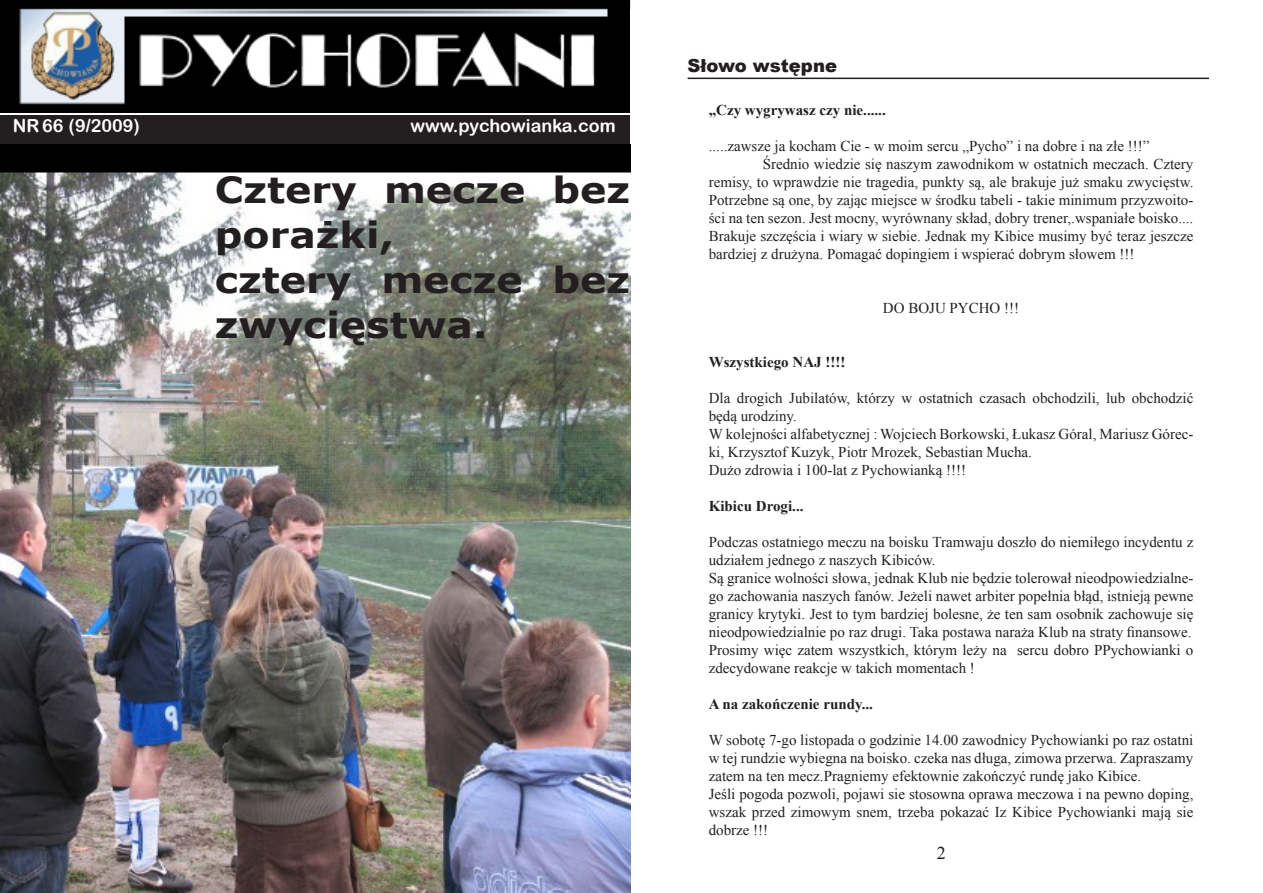
<style>
.page{position:relative;width:1263px;height:893px;background:#fff}
.page>*{position:absolute;margin:0;border:0;box-sizing:border-box;transform-origin:0 0}
.t1{font:700 36px/45px "Verdana";color:#231f20;scale:1.1 1}
.pod_naglowkiem{font:18px "Arial Rounded MT Bold";color:#fff}
.Nadtytuły{font:900 18px "Arial";color:#231f20}
.t2{font:18px "Times New Roman";color:#231f20}
.t3{font:15px/18px "Times New Roman";color:#231f20;text-align:justify}
.t4{font:700 15px "Times New Roman";color:#231f20}
</style>
<div class="page">
<div style="left:0;top:115px;width:629px;height:28px;background:#231f20"></div>
<img style="left:0;top:0;width:629px;height:112px">
<img style="left:0;top:145px;width:630px;height:748px">
<hr style="left:688px;top:78px;width:521px;height:1px;background:#231f20">
<p class="pod_naglowkiem" style="left:13px;top:115px;width:129px">NR 66 (9/2009)</p>
<p class="pod_naglowkiem" style="left:411px;top:115px;width:207px">www.pychowianka.com</p>
<p class="t1" style="left:215px;top:168px;width:379px">Cztery mecze bez porażki,</p>
<p class="t1" style="left:215px;top:258px;width:379px">cztery mecze bez zwycięstwa.</p>
<p class="Nadtytuły" style="left:688px;top:53px;width:151px">Słowo wstępne</p>
<p class="t4" style="left:709px;top:99px;width:179px">„Czy wygrywasz czy nie......</p>
<p class="t3" style="left:709px;top:137px;width:442px">.....zawsze ja kocham Cie - w moim sercu „Pycho” i na dobre i na złe !!!”</p>
<p class="t3" style="left:709px;top:155px;width:486px;text-indent:54px">Średnio wiedzie się naszym zawodnikom w ostatnich meczach. Cztery remisy, to wprawdzie nie tragedia, punkty są, ale brakuje już smaku zwycięstw.<br>Potrzebne są one, by zając miejsce w środku tabeli - takie minimum przyzwoito&shy;ści na ten sezon. Jest mocny, wyrównany skład, dobry trener,.wspaniałe boisko....<br>Brakuje szczęścia i wiary w siebie. Jednak my Kibice musimy być teraz jeszcze bardziej z drużyna. Pomagać dopingiem i wspierać dobrym słowem !!!</p>
<p class="t3" style="left:883px;top:299px;width:138px">DO BOJU PYCHO !!!</p>
<p class="t4" style="left:709px;top:351px;width:138px">Wszystkiego NAJ !!!!</p>
<p class="t3" style="left:709px;top:389px;width:486px">Dla drogich Jubilatów, którzy w ostatnich czasach obchodzili, lub obchodzić będą urodziny.</p>
<p class="t3" style="left:709px;top:425px;width:486px">W kolejności alfabetycznej : Wojciech Borkowski, Łukasz Góral, Mariusz Górec&shy;ki, Krzysztof Kuzyk, Piotr Mrozek, Sebastian Mucha.</p>
<p class="t3" style="left:709px;top:461px;width:259px">Dużo zdrowia i 100-lat z Pychowianką !!!!</p>
<p class="t4" style="left:709px;top:495px;width:96px">Kibicu Drogi...</p>
<p class="t3" style="left:709px;top:533px;width:486px">Podczas ostatniego meczu na boisku Tramwaju doszło do niemiłego incydentu z udziałem jednego z naszych Kibiców.</p>
<p class="t3" style="left:709px;top:569px;width:486px">Są granice wolności słowa, jednak Klub nie będzie tolerował nieodpowiedzialne&shy;go zachowania naszych fanów. Jeżeli nawet arbiter popełnia błąd, istnieją pewne granicy krytyki. Jest to tym bardziej bolesne, że ten sam osobnik zachowuje się nieodpowiedzialnie po raz drugi. Taka postawa naraża Klub na straty finansowe.</p>
<p class="t3" style="left:709px;top:641px;width:486px">Prosimy więc zatem wszystkich, którym leży na sercu dobro PPychowianki o zdecydowane reakcje w takich momentach !</p>
<p class="t4" style="left:709px;top:693px;width:166px">A na zakończenie rundy...</p>
<p class="t3" style="left:709px;top:731px;width:486px">W sobotę 7-go listopada o godzinie 14.00 zawodnicy Pychowianki po raz ostatni w tej rundzie wybiegna na boisko. czeka nas długa, zimowa przerwa. Zapraszamy zatem na ten mecz.Pragniemy efektownie zakończyć rundę jako Kibice.</p>
<p class="t3" style="left:709px;top:785px;width:486px">Jeśli pogoda pozwoli, pojawi sie stosowna oprawa meczowa i na pewno doping, wszak przed zimowym snem, trzeba pokazać Iz Kibice Pychowianki mają sie dobrze !!!</p>
<p class="t2" style="left:937px;top:840px;width:10px">2</p>
</div>
